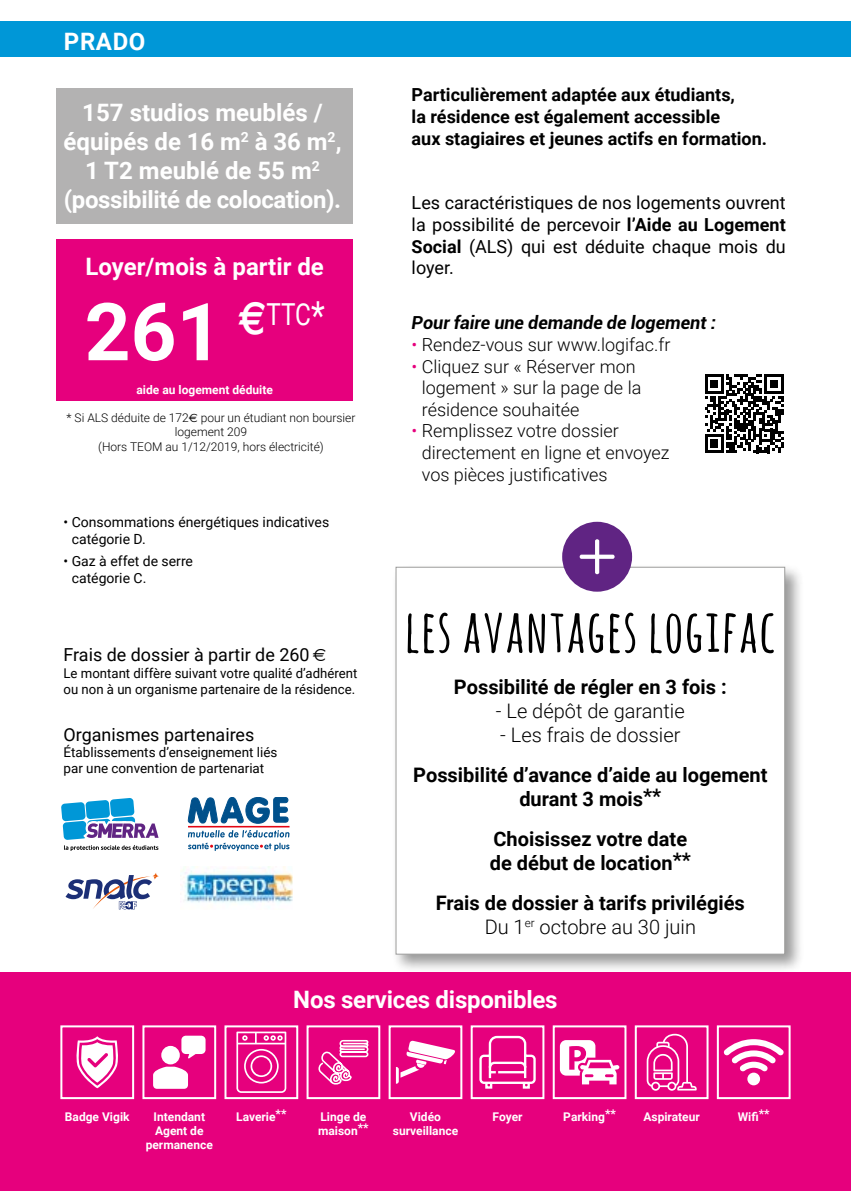
<style>
.page{position:relative;width:851px;height:1191px;background:#fff}
.page>*{position:absolute;margin:0;border:0;box-sizing:border-box;transform-origin:0 0}
.t1{font:700 80px "Roboto";color:#fff}
.t2{font:700 59px "Amatic SC";letter-spacing:.02em;color:#000}
.t3{font:700 24px/28.8px "Roboto";color:#fff;text-align:center}
.t4{font:700 20px/24px "Roboto";color:#000;text-align:center}
.t5{font:300 20px "Roboto";color:#000}
.t6{font:18px/21.6px "Roboto";color:#000;text-align:justify}
.t7{font:300 18px/21.6px "Roboto";color:#000}
.t8{font:700 18px/21.6px "Roboto";color:#000}
.t9{font:italic 700 18px "Roboto";color:#000}
.t10{font:14px/16.8px "Roboto";color:#000}
.t11{font:13.4px/16.2px "Roboto";color:#000}
.t12{font:700 12px/14.4px "Roboto";color:#fff;text-align:center}
.t13{font:300 12px/14.4px "Roboto";color:#000;text-align:center}
.s1{font-family:"Euro Sans";font-weight:400}
.s2{font-family:"Euro Sans"}
.s3{font-weight:700}
.s4{color:#e6007d}
.s5{font-weight:300}
</style>
<div class="page">
<svg style="left:705px;top:374px;width:78px;height:79px"></svg>
<div style="left:392px;top:563px;width:411px;height:411px;background:#000;opacity:.4"></div>
<div style="left:395px;top:567px;width:390px;height:387px;background:#fff;border:1px solid #9d9d9c"></div>
<div style="left:562px;top:522px;width:70px;height:69px;background:#602483;border-radius:50%"></div>
<svg style="left:579px;top:539px;width:35px;height:35px"></svg>
<svg style="left:61px;top:798px;width:98px;height:53px"></svg>
<hr style="left:188px;top:826px;width:101px;height:1px;background:#e30613">
<svg style="left:188px;top:797px;width:101px;height:27px"></svg>
<svg style="left:188px;top:830px;width:101px;height:21px"></svg>
<img style="left:183px;top:866px;width:110px;height:37px">
<svg style="left:65px;top:873px;width:94px;height:36px"></svg>
<div style="left:0;top:21px;width:850px;height:36px;background:#0097d7"></div>
<div style="left:57px;top:88px;width:295px;height:135px;background:#b3b2b2"></div>
<div style="left:57px;top:239px;width:295px;height:161px;background:#e6007d"></div>
<div style="left:0;top:972px;width:850px;height:219px;background:#e6007d"></div>
<svg style="left:76px;top:1036px;width:42px;height:52px"></svg>
<div style="left:60px;top:1025px;width:74px;height:74px;border:2px solid #fff"></div>
<div style="left:161px;top:1045px;width:19px;height:19px;background:#fff;border-radius:50%"></div>
<svg style="left:153px;top:1066px;width:35px;height:22px"></svg>
<svg style="left:181px;top:1035px;width:24px;height:23px"></svg>
<div style="left:142px;top:1025px;width:74px;height:74px;border:2px solid #fff"></div>
<svg style="left:236px;top:1031px;width:50px;height:62px"></svg>
<div style="left:224px;top:1025px;width:74px;height:74px;border:2px solid #fff"></div>
<svg style="left:318px;top:1040px;width:50px;height:44px"></svg>
<div style="left:306px;top:1025px;width:74px;height:74px;border:2px solid #fff"></div>
<svg style="left:396px;top:1040px;width:59px;height:43px"></svg>
<div style="left:388px;top:1025px;width:74px;height:74px;border:2px solid #fff"></div>
<svg style="left:479px;top:1035px;width:56px;height:53px"></svg>
<div style="left:470px;top:1025px;width:74px;height:74px;border:2px solid #fff"></div>
<svg style="left:559px;top:1040px;width:60px;height:44px"></svg>
<div style="left:552px;top:1025px;width:74px;height:74px;border:2px solid #fff"></div>
<svg style="left:646px;top:1033px;width:50px;height:57px"></svg>
<div style="left:634px;top:1025px;width:74px;height:74px;border:2px solid #fff"></div>
<svg style="left:723px;top:1039px;width:60px;height:32px"></svg>
<div style="left:747px;top:1072px;width:13px;height:13px;background:#fff;border-radius:50%"></div>
<div style="left:716px;top:1025px;width:74px;height:74px;border:2px solid #fff"></div>
<h3 class="t3" style="left:64px;top:26px;width:83px">PRADO</h3>
<h3 class="t3" style="left:64px;top:98px;width:279px">157 studios meublés / équipés de 16 m<sup>2</sup> à 36 m<sup>2</sup>,<br>1 T2 meublé de 55 m<sup>2 </sup>(possibilité de colocation).</h3>
<h3 class="t3" style="left:85px;top:251px;width:240px">Loyer/mois à partir de</h3>
<h1 class="t1" style="left:85px;top:276px;width:241px">261 <sup>e</sup><sup>TTC</sup><sup>*</sup></h1>
<p class="t12" style="left:136px;top:382px;width:138px">aide au logement déduite</p>
<p class="t13" style="left:67px;top:410px;width:290px">* Si ALS déduite de 172<span class="s1">e</span> pour un étudiant non boursier logement 209<br>(Hors TEOM au 1/12/2019, hors électricité)</p>
<p class="t10" style="left:72px;top:513px;width:259px;text-indent:-8px">• Consommations énergétiques indicatives catégorie D.</p>
<p class="t10" style="left:72px;top:552px;width:123px;text-indent:-8px">• Gaz à effet de serre catégorie C.</p>
<p class="t6" style="left:63px;top:643px;width:264px">Frais de dossier à partir de 260 <span class="s2">e</span></p>
<p class="t11" style="left:63px;top:664px;width:295px">Le montant diffère suivant votre qualité d’adhérent ou non à un organisme partenaire de la résidence.</p>
<p class="t6" style="left:63px;top:723px;width:192px">Organismes partenaires</p>
<p class="t11" style="left:63px;top:743px;width:215px">Établissements d’enseignement liés par une convention de partenariat</p>
<p class="t8" style="left:411px;top:84px;width:357px">Particulièrement adaptée aux étudiants,<br>la résidence est également accessible<br>aux stagiaires et jeunes actifs en formation.</p>
<p class="t6" style="left:411px;top:191px;width:375px">Les caractéristiques de nos logements ouvrent la possibilité de percevoir <span class="s3">l’Aide au Logement Social</span> (ALS) qui est déduite chaque mois du loyer.</p>
<p class="t9" style="left:411px;top:310px;width:306px">Pour faire une demande de logement :</p>
<p class="t7" style="left:411px;top:333px;width:260px"><span class="s4">•</span> Rendez-vous sur www.logifac.fr</p>
<p class="t7" style="left:422px;top:355px;width:221px;text-indent:-10px"><span class="s4">•</span> Cliquez sur « Réserver mon logement » sur la page de la résidence souhaitée</p>
<p class="t7" style="left:422px;top:419px;width:249px;text-indent:-10px"><span class="s4">•</span> Remplissez votre dossier directement en ligne et envoyez vos pièces justificatives</p>
<h2 class="t2" style="left:405px;top:588px;width:372px">LES AVANTAGES LOGIFAC</h2>
<p class="t4" style="left:454px;top:674px;width:274px">Possibilité de régler en 3 fois :</p>
<p class="t5" style="left:496px;top:696px;width:190px">- Le dépôt de garantie</p>
<p class="t5" style="left:500px;top:720px;width:182px">- Les frais de dossier</p>
<p class="t4" style="left:413px;top:762px;width:356px">Possibilité d’avance d’aide au logement durant 3 mois**</p>
<p class="t4" style="left:490px;top:826px;width:202px;text-align:left">Choisissez votre date de début de location**</p>
<p class="t4" style="left:435px;top:890px;width:310px">Frais de dossier à tarifs privilégiés<br><span class="s5">Du 1</span><sup>er</sup> <span class="s5">octobre au 30 juin</span></p>
<h3 class="t3" style="left:293px;top:984px;width:266px">Nos services disponibles</h3>
<p class="t12" style="left:65px;top:1108px;width:66px">Badge Vigik</p>
<p class="t12" style="left:146px;top:1108px;width:69px">Intendant<br>Agent de permanence</p>
<p class="t12" style="left:236px;top:1108px;width:52px">Laverie**</p>
<p class="t12" style="left:318px;top:1108px;width:52px;text-align:left">Linge de maison**</p>
<p class="t12" style="left:393px;top:1108px;width:67px">Vidéo surveillance</p>
<p class="t12" style="left:492px;top:1108px;width:31px">Foyer</p>
<p class="t12" style="left:563px;top:1108px;width:54px">Parking**</p>
<p class="t12" style="left:643px;top:1108px;width:58px">Aspirateur</p>
<p class="t12" style="left:737px;top:1108px;width:33px">Wifi**</p>
</div>
